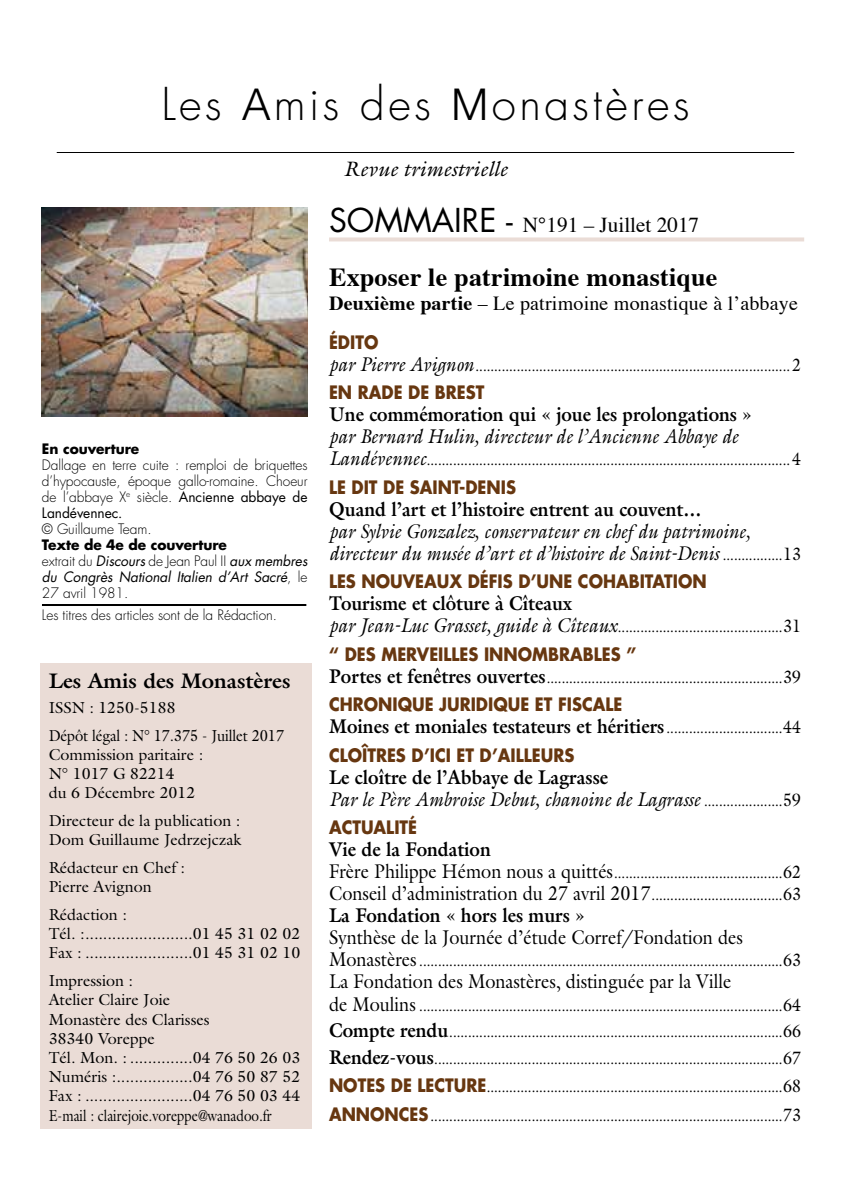
<style>
.page{position:relative;width:851px;height:1191px;background:#fff}
.page>*{position:absolute;margin:0;border:0;box-sizing:border-box;transform-origin:0 0}
.t1{font:300 44px "Futura";letter-spacing:.08em;color:#000}
.t2{font:700 26px "Times";letter-spacing:.01em;color:#000}
.t3{font:21.2px "Times";color:#000}
.t4{font:700 21.2px "Galliard";color:#000}
.t5{font:italic 21px "Galliard";color:#000}
.t6{font:italic 20px/22px "Galliard";color:#000;scale:.9 1}
.t7{font:700 20px "Galliard";color:#000;scale:.9 1}
.t8{font:20px/22px "Galliard";color:#000;scale:.9 1}
.t9{font:20px "Times";letter-spacing:.01em;color:#000}
.t10{font:700 18px "Futura Std";color:#673710;scale:.9 1}
.t11{font:italic 16px/26.6px "Galliard";color:#000;text-align:justify;scale:.9 1}
.t12{font:16px/19.2px "Galliard";color:#000}
.t13{font:300 14px/16px "Futura Std";letter-spacing:-.005em;color:#000;text-align:justify}
.t14{font:700 14px/16px "Futura Std";letter-spacing:-.005em;color:#000}
.t15{font:italic 14px "Futura";letter-spacing:-.005em;color:#000}
.s1{font-family:"Helvetica Neue"}
.s2{font-weight:400}
.s3{font-weight:300}
.s4{font-family:"Futura";font-weight:400;font-style:italic}
.s5{font-family:"Futura Std";font-weight:300;font-style:normal}
.s6{font-family:"Futura";font-size:32px}
.s7{font-weight:700}
.s8{font-size:20px}
.s9{font-style:normal;font-size:18px}
.s10{font-size:16px}
.s11{font-weight:700;font-style:normal;font-size:20px}
.s12{font-weight:400;font-style:italic;font-size:16px}
.s13{font-weight:400;font-size:18px}
.s14{font-weight:700;font-style:normal}
.s15{font-style:normal;font-size:20px}
.s16{font-style:italic;font-size:16px}
.s17{font-size:18px}
.s18{font-family:"Futura Std";font-weight:700;font-style:normal;font-size:18px;color:#673710}
</style>
<div class="page">
<hr style="left:57px;top:152px;width:737px;height:1px;background:#000">
<div style="left:40px;top:663px;width:271px;height:465px;background:#eadcd6"></div>
<svg style="left:329px;top:237px;width:475px;height:4px;background:#ece0da"></svg>
<img style="left:42px;top:207px;width:265px;height:210px">
<hr style="left:42px;top:604px;width:264px;height:2px;background:#000">
<h1 class="t1" style="left:161px;top:77px;width:529px">Les <span class="s1">A</span>mis des <span class="s1">M</span>onastères</h1>
<p class="t14" style="left:42px;top:440px;width:99px">En couverture</p>
<p class="t13" style="left:42px;top:457px;width:267px">Dallage en terre cuite : remploi de briquettes d’hypocauste, époque gallo-romaine. Choeur de l’abbaye X<sup>e</sup> siècle. <span class="s2">Ancienne abbaye de Landévennec.</span></p>
<p class="t13" style="left:42px;top:521px;width:111px">© Guillaume Team.</p>
<p class="t14" style="left:42px;top:536px;width:267px">Texte de 4e de couverture<br><span class="s3">extrait du</span> <span class="s4">Discours</span> <span class="s3">de Jean Paul II</span> <span class="s4">aux membres</span></p>
<p class="t15" style="left:42px;top:568px;width:267px">du Congrès National Italien d’Art Sacré<span class="s5">, le</span></p>
<p class="t13" style="left:42px;top:582px;width:236px;line-height:21.6px">27 avril 1981.<br>Les titres des articles sont de la Rédaction.</p>
<h3 class="t4" style="left:49px;top:667px;width:243px">Les Amis des Monastères</h3>
<p class="t12" style="left:49px;top:693px;width:237px;line-height:27.8px">ISSN : 1250-5188<br>Dépôt légal : N° 17.375 - Juillet 2017</p>
<p class="t12" style="left:49px;top:745px;width:156px">Commission paritaire :<br>N° 1017 G 82214<br>du 6 Décembre 2012</p>
<p class="t12" style="left:49px;top:811px;width:194px">Directeur de la publication :<br>Dom Guillaume Jedrzejczak</p>
<p class="t12" style="left:49px;top:858px;width:138px">Rédacteur en Chef :<br>Pierre Avignon</p>
<p class="t12" style="left:49px;top:904px;width:253px">Rédaction :<br>Tél. :........................01 45 31 02 02<br>Fax : ........................01 45 31 02 10</p>
<p class="t12" style="left:49px;top:971px;width:253px">Impression :<br>Atelier Claire Joie<br>Monastère des Clarisses<br>38340 Voreppe<br>Tél. Mon. : ..............04 76 50 26 03<br>Numéris :.................04 76 50 87 52<br>Fax : ........................04 76 50 03 44<br>E-mail : clairejoie.voreppe@wanadoo.fr</p>
<h3 class="t5" style="left:343px;top:155px;width:165px">Revue trimestrielle</h3>
<h3 class="t3" style="left:329px;top:205px;width:371px"><span class="s6">SOMMAIRE -</span> N°191 – Juillet 2017</h3>
<h2 class="t2" style="left:329px;top:252px;width:390px">Exposer le patrimoine monastique</h2>
<p class="t9" style="left:329px;top:284px;width:470px"><span class="s7">Deuxième partie</span> – Le patrimoine monastique à l’abbaye</p>
<p class="t10" style="left:329px;top:330px;width:56px">ÉDITO</p>
<p class="t11" style="left:329px;top:352px;width:526px"><span class="s8">par Pierre Avignon</span>.................................................................................... <span class="s9">2</span></p>
<p class="t10" style="left:329px;top:380px;width:174px">EN RADE DE BREST</p>
<p class="t7" style="left:329px;top:401px;width:471px">Une commémoration qui « joue les prolongations »</p>
<p class="t6" style="left:329px;top:425px;width:456px">par Bernard Hulin, directeur de l’Ancienne Abbaye de</p>
<p class="t11" style="left:329px;top:446px;width:526px"><span class="s8">Landévennec</span>................................................................................................. <span class="s9">4</span></p>
<p class="t10" style="left:329px;top:475px;width:209px">LE DIT DE SAINT-DENIS</p>
<p class="t7" style="left:329px;top:496px;width:415px">Quand l’art et l’histoire entrent au couvent…</p>
<p class="t6" style="left:329px;top:520px;width:526px">par Sylvie Gonzalez, conservateur en chef du patrimoine, directeur du musée d’art et d’histoire de Saint-Denis <span class="s10">................</span><span class="s9">13</span></p>
<p class="t10" style="left:329px;top:569px;width:421px">LES NOUVEAUX DÉFIS D’UNE COHABITATION</p>
<p class="t7" style="left:329px;top:590px;width:272px">Tourisme et clôture à Cîteaux</p>
<p class="t11" style="left:329px;top:613px;width:526px"><span class="s8">par Jean-Luc Grasset, guide à Cîteaux</span>............................................<span class="s9">31</span></p>
<p class="t10" style="left:329px;top:642px;width:343px">“ DES MERVEILLES INNOMBRABLES ”</p>
<p class="t11" style="left:329px;top:664px;width:526px"><span class="s11">Portes et fenêtres ouvertes</span>...............................................................<span class="s9">39</span></p>
<p class="t10" style="left:329px;top:692px;width:327px">CHRONIQUE JURIDIQUE ET FISCALE</p>
<p class="t7" style="left:329px;top:713px;width:526px">Moines et moniales testateurs et héritiers<span class="s12">...............................</span><span class="s13">44</span></p>
<p class="t10" style="left:329px;top:743px;width:274px">CLOÎTRES D’ICI ET D’AILLEURS</p>
<p class="t6" style="left:329px;top:766px;width:526px"><span class="s14">Le cloître de l’Abbaye de Lagrasse<br></span>Par le Père Ambroise Debut, chanoine de Lagrasse <span class="s10">.....................</span><span class="s9">59</span></p>
<p class="t10" style="left:329px;top:815px;width:99px">ACTUALITÉ</p>
<p class="t7" style="left:329px;top:836px;width:181px">Vie de la Fondation</p>
<p class="t11" style="left:329px;top:859px;width:526px"><span class="s15">Frère Philippe Hémon nous a quittés</span>.............................................<span class="s9">62</span></p>
<p class="t8" style="left:329px;top:882px;width:526px">Conseil d’administration du 27 avril 2017<span class="s16">...................................</span><span class="s17">63<br></span><span class="s7">La Fondation « hors les murs »</span></p>
<p class="t8" style="left:329px;top:926px;width:461px">Synthèse de la Journée d’étude Corref/Fondation des</p>
<p class="t11" style="left:329px;top:947px;width:526px"><span class="s15">Monastères</span>.................................................................................................<span class="s9">63</span></p>
<p class="t8" style="left:329px;top:970px;width:448px">La Fondation des Monastères, distinguée par la Ville</p>
<p class="t11" style="left:329px;top:991px;width:526px"><span class="s15">de Moulins</span> .................................................................................................<span class="s9">64<br></span><span class="s11">Compte rendu</span>.........................................................................................<span class="s9">66<br></span><span class="s11">Rendez-vous</span>.............................................................................................<span class="s9">67</span></p>
<p class="t11" style="left:329px;top:1072px;width:526px;line-height:28.6px"><span class="s18">NOTES DE LECTURE</span>...............................................................................<span class="s9">68<br></span><span class="s18">ANNONCES</span>..............................................................................................<span class="s9">73</span></p>
</div>
